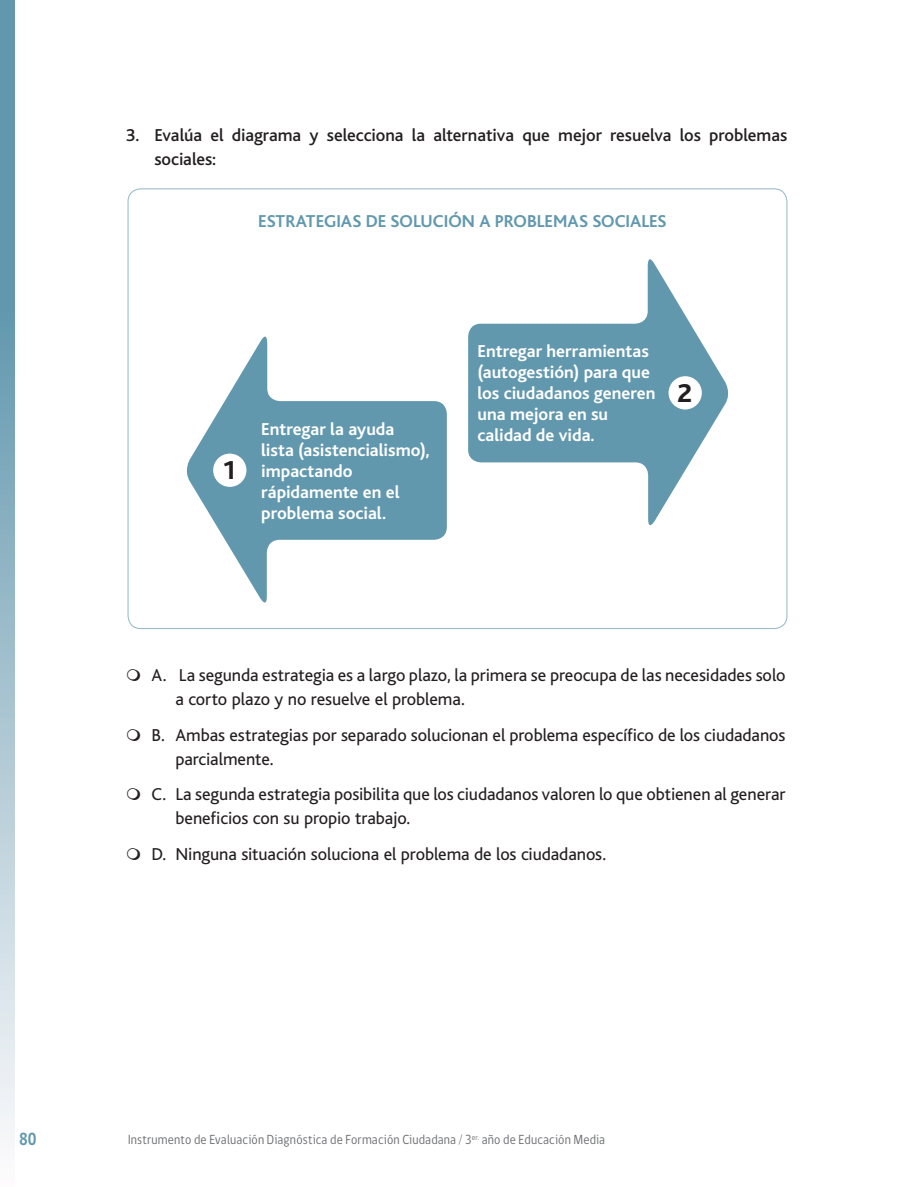
<style>
.page{position:relative;width:915px;height:1187px;background:#fff}
.page>*{position:absolute;margin:0;border:0;box-sizing:border-box;transform-origin:0 0}
.preguntas_pruebas{font:800 27px "Bliss";color:#231f20}
.alternativas_pruebas{font:18px/24px "Bliss";letter-spacing:-.005em;color:#231f20}
.texto_gral{font:700 18px/21px "Bliss";color:#fff}
.preguntas_pruebas-2{font:500 18px/24px "Bliss";letter-spacing:-.005em;color:#231f20}
.preguntas_pruebas-3{font:700 18px "Bliss";color:#6198ae}
.t1{font:700 18px "gob CL";color:#6198ae;scale:.85 1}
.t2{font:13.5px "gob CL";letter-spacing:.015em;color:#6c6d70;scale:.9 1}
</style>
<div class="page">
<svg style="left:0;top:0;width:15px;height:1131px;background:#97b9c8"></svg>
<svg style="left:468px;top:259px;width:261px;height:267px;fill:#6198ae"></svg>
<div style="left:668px;top:376px;width:33px;height:33px;background:#fff;border-radius:50%"></div>
<svg style="left:186px;top:336px;width:260px;height:267px;fill:#6198ae"></svg>
<div style="left:213px;top:453px;width:33px;height:34px;background:#fff;border-radius:50%"></div>
<p class="preguntas_pruebas-2" style="left:154px;top:124px;width:634px;text-indent:-28px">3. Evalúa el diagrama y selecciona la alternativa que mejor resuelva los problemas sociales:</p>
<p class="preguntas_pruebas-3" style="left:258px;top:211px;width:410px">ESTRATEGIAS DE SOLUCIÓN A PROBLEMAS SOCIALES</p>
<p class="preguntas_pruebas" style="left:222px;top:456px;width:16px">1</p>
<p class="texto_gral" style="left:261px;top:419px;width:170px">Entregar la ayuda lista (asistencialismo), impactando rápidamente en el problema social.</p>
<p class="texto_gral" style="left:477px;top:341px;width:179px">Entregar herramientas (autogestión) para que los ciudadanos generen una mejora en su calidad de vida.</p>
<p class="preguntas_pruebas" style="left:676px;top:379px;width:16px">2</p>
<p class="alternativas_pruebas" style="left:175px;top:663px;width:611px;text-indent:-24px">A. La segunda estrategia es a largo plazo, la primera se preocupa de las necesidades solo a corto plazo y no resuelve el problema.</p>
<p class="alternativas_pruebas" style="left:175px;top:723px;width:611px;text-indent:-24px">B. Ambas estrategias por separado solucionan el problema específico de los ciudadanos parcialmente.</p>
<p class="alternativas_pruebas" style="left:175px;top:782px;width:611px;text-indent:-24px">C. La segunda estrategia posibilita que los ciudadanos valoren lo que obtienen al generar beneficios con su propio trabajo.</p>
<p class="alternativas_pruebas" style="left:151px;top:842px;width:456px">D. Ninguna situación soluciona el problema de los ciudadanos.</p>
<p class="t1" style="left:19px;top:1126px;width:22px">80</p>
<p class="t2" style="left:128px;top:1130px;width:532px">Instrumento de Evaluación Diagnóstica de Formación Ciudadana / 3<sup>er.</sup> año de Educación Media</p>
</div>
